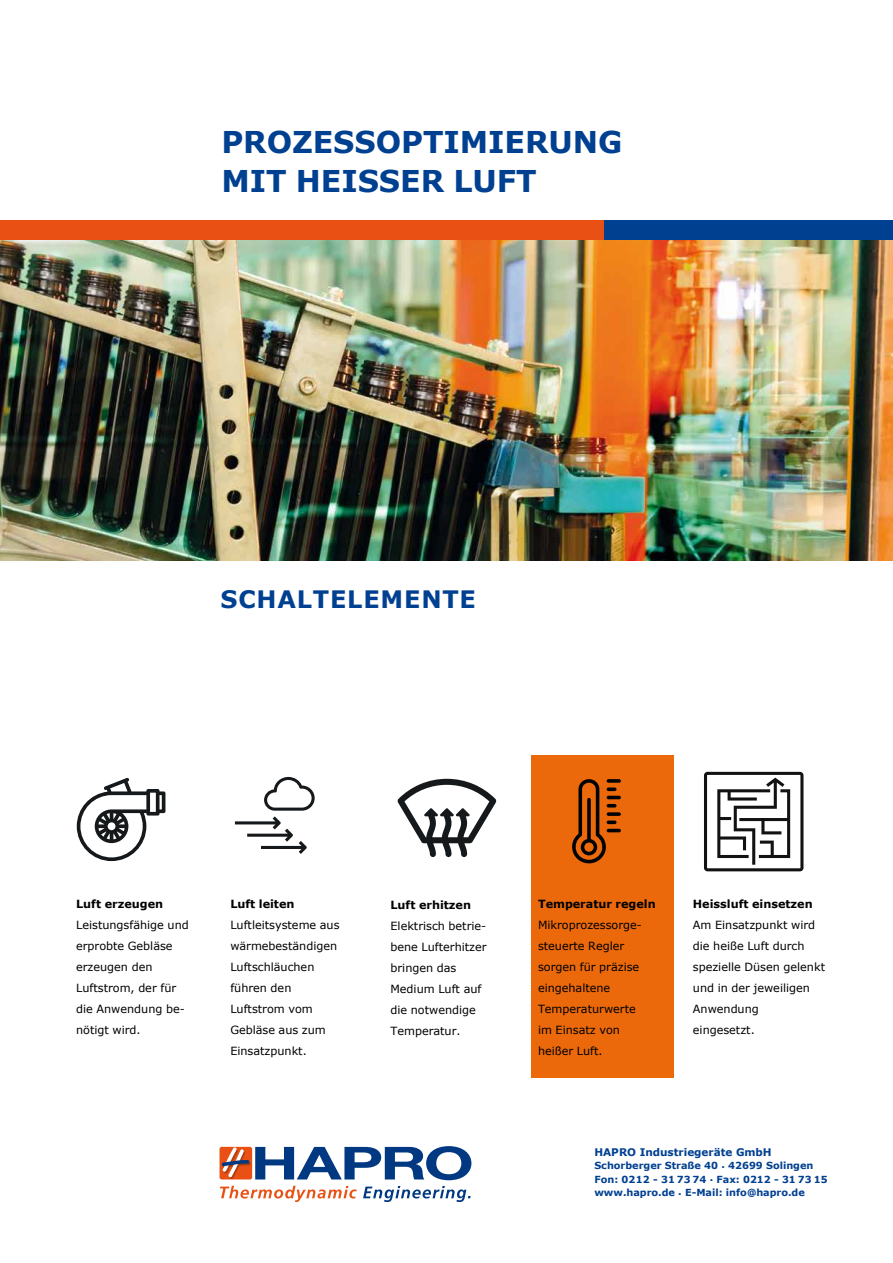
<style>
.page{position:relative;width:893px;height:1263px;background:#fff}
.page>*{position:absolute;margin:0;border:0;box-sizing:border-box;transform-origin:0 0}
.t1{font:700 30px/39px "Verdana";color:#004091}
.t2{font:700 24px "Verdana";letter-spacing:.035em;color:#004091}
.t3{font:11.25px/21px "Verdana";color:#000}
.t4{font:700 11.25px "Verdana";color:#000}
.t5{font:700 10.5px "Verdana";color:#004091}
.t6{font:700 9.75px/13.5px "Verdana";color:#004091}
.s1{font-weight:700}
.s2{color:#eb690b}
</style>
<div class="page">
<div style="left:531px;top:755px;width:143px;height:323px;background:#eb690b"></div>
<svg style="left:77px;top:778px;width:88px;height:83px"></svg>
<svg style="left:398px;top:779px;width:98px;height:78px"></svg>
<svg style="left:235px;top:777px;width:80px;height:77px"></svg>
<hr style="left:607px;top:829px;width:14px;height:3px;background:#000204;border-radius:2px">
<hr style="left:607px;top:796px;width:14px;height:3px;background:#000204;border-radius:2px">
<svg style="left:607px;top:779px;width:14px;height:4px"></svg>
<svg style="left:572px;top:779px;width:44px;height:84px"></svg>
<svg style="left:607px;top:812px;width:14px;height:4px"></svg>
<svg style="left:704px;top:772px;width:99px;height:99px"></svg>
<img style="left:0;top:239px;width:893px;height:321px">
<div style="left:0;top:220px;width:651px;height:19px;background:#e85113"></div>
<div style="left:604px;top:220px;width:289px;height:19px;background:#004091"></div>
<svg style="left:220px;top:1186px;width:137px;height:16px"></svg>
<svg style="left:363px;top:1186px;width:108px;height:16px"></svg>
<div style="left:220px;top:1147px;width:32px;height:32px;background:#e85113;border-radius:2px"></div>
<svg style="left:221px;top:1146px;width:250px;height:34px"></svg>
<h1 class="t1" style="left:221px;top:122px;width:403px">PROZESSOPTIMIERUNG<br>MIT HEISSER LUFT</h1>
<h2 class="t2" style="left:220px;top:583px;width:257px">SCHALTELEMENTE</h2>
<p class="t4" style="left:76px;top:896px;width:88px">Luft erzeugen</p>
<p class="t3" style="left:76px;top:914px;width:114px">Leistungsfähige und erprobte Gebläse erzeugen den<br>Luftstrom, der für die Anwendung be&shy;nötigt wird.</p>
<p class="t4" style="left:230px;top:896px;width:66px">Luft leiten</p>
<p class="t3" style="left:230px;top:914px;width:111px">Luftleitsysteme aus wärmebeständigen<br>Luftschläuchen führen den<br>Luftstrom vom<br>Gebläse aus zum<br>Einsatzpunkt.</p>
<p class="t4" style="left:390px;top:896px;width:82px">Luft erhitzen</p>
<p class="t3" style="left:390px;top:915px;width:98px">Elektrisch betrie&shy;bene Lufterhitzer bringen das<br>Medium Luft auf die notwendige<br>Temperatur.</p>
<p class="t3" style="left:538px;top:893px;width:131px"><span class="s1">Temperatur regeln</span><span class="s2">n-<br></span>Mikroprozessorge&shy;steuerte Regler<br>sorgen für präzise eingehaltene<br>Temperaturwerte<br>im Einsatz von<br>heißer Luft.</p>
<p class="t4" style="left:693px;top:896px;width:121px">Heissluft einsetzen</p>
<p class="t3" style="left:693px;top:915px;width:134px">Am Einsatzpunkt wird die heiße Luft durch spezielle Düsen gelenkt und in der jeweiligen<br>Anwendung<br>eingesetzt.</p>
<p class="t5" style="left:594px;top:1145px;width:179px">HAPRO Industriegeräte GmbH</p>
<p class="t6" style="left:594px;top:1159px;width:235px">Schorberger Straße 40 . 42699 Solingen<br>Fon: 0212 - 31 73 74 . Fax: 0212 - 31 73 15 www.hapro.de . E-Mail: info@hapro.de</p>
</div>
